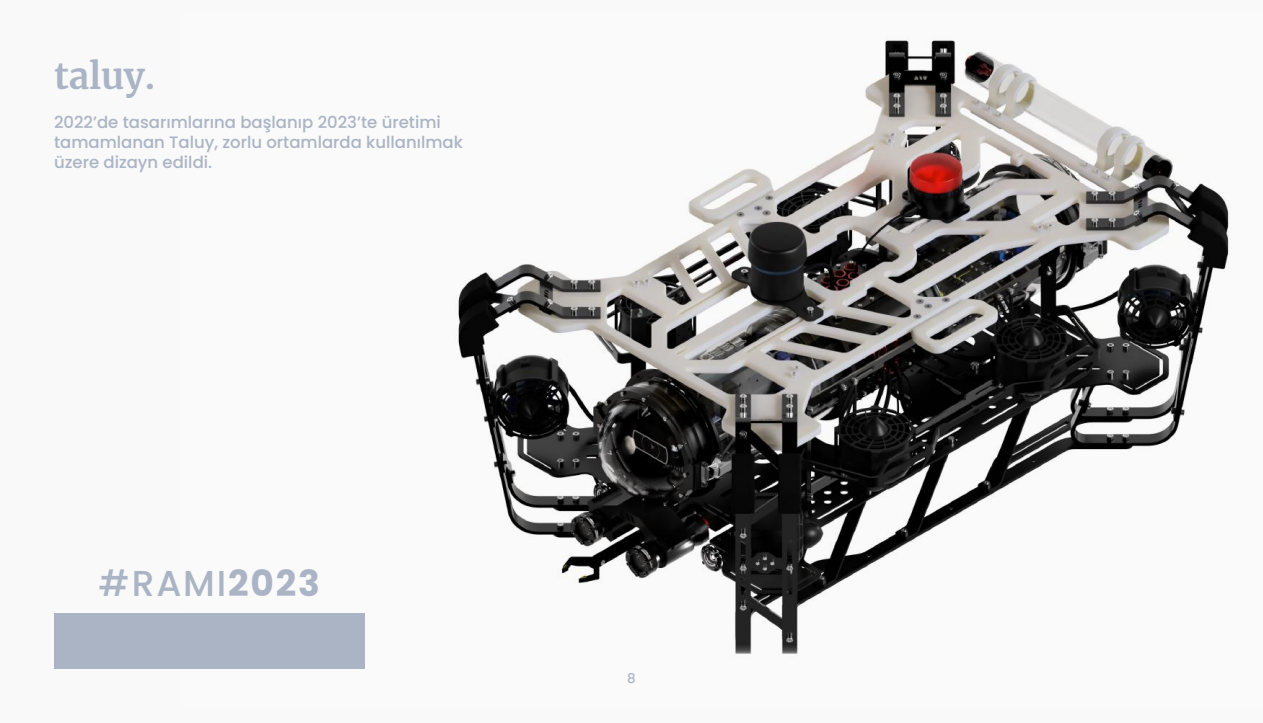
<style>
.page{position:relative;width:1263px;height:723px;background:#f9f9f9}
.page>*{position:absolute;margin:0;border:0;box-sizing:border-box;transform-origin:0 0}
.t1{font:500 36px "Poppins";color:#aab4c4}
.t2{font:700 36px "Merriweather";color:#aab4c4}
.t3{font:500 16.5px/19.8px "Poppins";color:#aab4c4}
.t4{font:500 13.5px "Poppins";color:#aab4c4}
.s1{font-weight:700}
</style>
<div class="page">
<img style="left:183px;top:40px;width:1046px;height:629px">
<div style="left:54px;top:614px;width:310px;height:55px;background:#aab4c4"></div>
<h1 class="t2" style="left:54px;top:51px;width:103px">taluy.</h1>
<p class="t3" style="left:54px;top:112px;width:410px">2022’de tasarımlarına başlanıp 2023’te üretimi tamamlanan Taluy, zorlu ortamlarda kullanılmak üzere dizayn edildi.</p>
<h1 class="t1" style="left:99px;top:563px;width:223px">#RAMI<span class="s1">2023</span></h1>
<p class="t4" style="left:627px;top:670px;width:10px">8</p>
</div>
